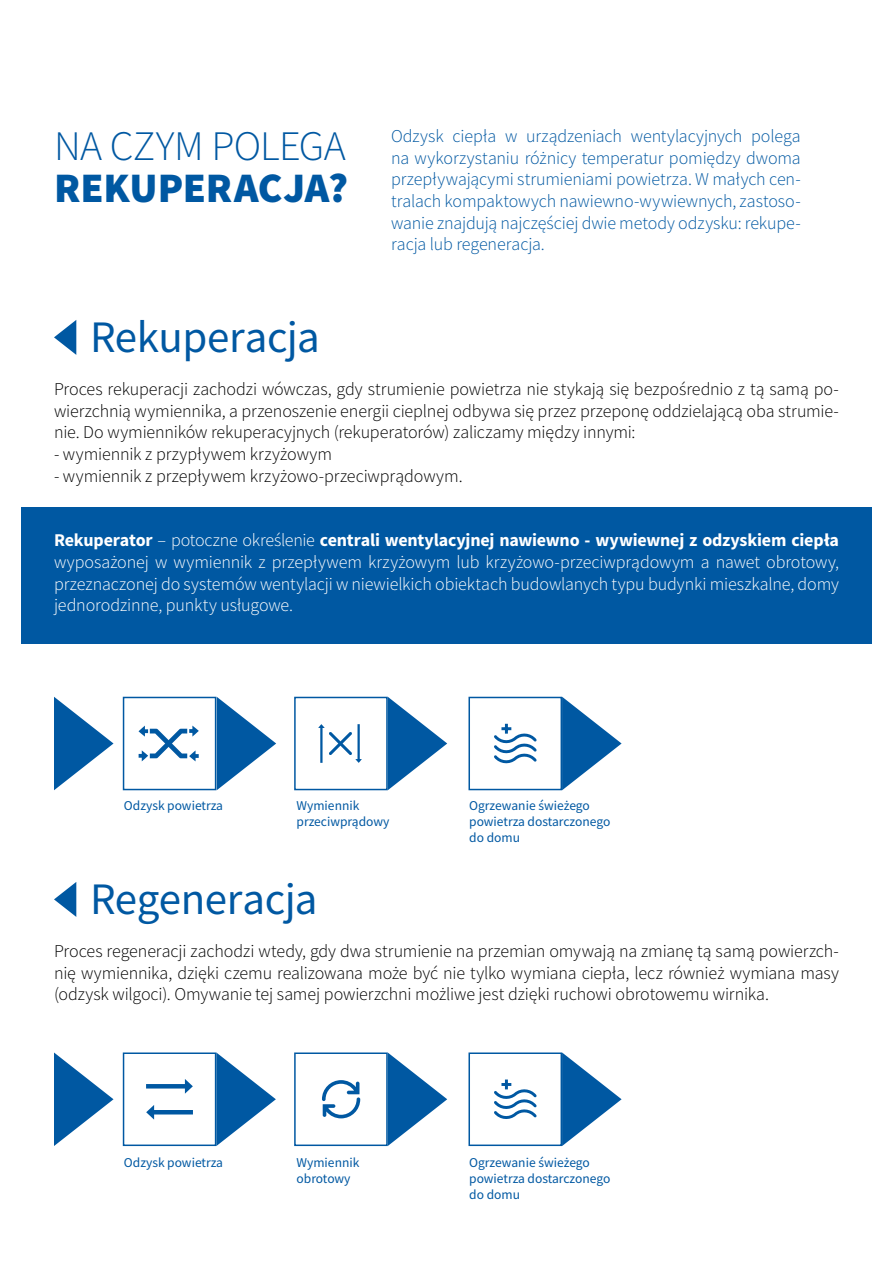
<style>
.page{position:relative;width:893px;height:1263px;background:#fff}
.page>*{position:absolute;margin:0;border:0;box-sizing:border-box;transform-origin:0 0}
.t1{font:45px "Source Sans Pro";letter-spacing:-.01em;color:#0058a2}
.t2{font:300 42px "Source Sans Pro";letter-spacing:-.015em;color:#0058a2}
.t3{font:900 42px "Source Sans Pro";color:#0058a2}
.t4{font:300 18px/21.6px "Source Sans Pro";letter-spacing:-.005em;color:#000;text-align:justify}
.t5{font:300 18px/21.6px "Source Sans Pro";letter-spacing:-.005em;color:#fff;text-align:justify}
.t6{font:300 18px/21.6px "Source Sans Pro";letter-spacing:-.005em;color:#0058a2;text-align:justify}
.t7{font:13.5px/16.2px "Source Sans Pro";color:#0058a2}
.s1{font-weight:700}
</style>
<div class="page">
<div style="left:21px;top:507px;width:851px;height:136px;background:#0058a2"></div>
<div style="left:123px;top:697px;width:93px;height:93px;border:2px solid #0058a2"></div>
<div style="left:294px;top:697px;width:94px;height:93px;border:2px solid #0058a2"></div>
<div style="left:468px;top:697px;width:94px;height:93px;border:2px solid #0058a2"></div>
<svg style="left:318px;top:724px;width:44px;height:39px"></svg>
<svg style="left:217px;top:697px;width:59px;height:93px"></svg>
<svg style="left:54px;top:697px;width:60px;height:93px"></svg>
<svg style="left:388px;top:697px;width:59px;height:93px"></svg>
<svg style="left:562px;top:697px;width:60px;height:93px"></svg>
<svg style="left:139px;top:726px;width:60px;height:35px"></svg>
<svg style="left:494px;top:724px;width:43px;height:40px"></svg>
<div style="left:123px;top:1052px;width:93px;height:94px;border:2px solid #0058a2"></div>
<div style="left:294px;top:1052px;width:94px;height:94px;border:2px solid #0058a2"></div>
<div style="left:468px;top:1052px;width:94px;height:94px;border:2px solid #0058a2"></div>
<svg style="left:54px;top:1052px;width:60px;height:94px"></svg>
<svg style="left:216px;top:1052px;width:60px;height:94px"></svg>
<svg style="left:388px;top:1052px;width:59px;height:94px"></svg>
<svg style="left:562px;top:1052px;width:60px;height:94px"></svg>
<hr style="left:146px;top:1084px;width:41px;height:4px;background:#0058a2">
<svg style="left:185px;top:1079px;width:8px;height:15px"></svg>
<hr style="left:152px;top:1110px;width:41px;height:4px;background:#0058a2">
<svg style="left:146px;top:1105px;width:8px;height:14px"></svg>
<svg style="left:322px;top:1080px;width:38px;height:38px"></svg>
<svg style="left:494px;top:1079px;width:43px;height:40px"></svg>
<svg style="left:54px;top:320px;width:22px;height:35px"></svg>
<svg style="left:54px;top:882px;width:22px;height:35px"></svg>
<h2 class="t2" style="left:54px;top:120px;width:293px">NA CZYM POLEGA</h2>
<h2 class="t3" style="left:54px;top:159px;width:296px">REKUPERACJA?</h2>
<p class="t6" style="left:391px;top:125px;width:411px">Odzysk ciepła w urządzeniach wentylacyjnych polega na wykorzystaniu różnicy temperatur pomiędzy dwoma przepływającymi strumieniami powietrza. W małych cen&shy;tralach kompaktowych nawiewno-wywiewnych, zastoso&shy;wanie znajdują najczęściej dwie metody odzysku: rekupe&shy;racja lub regeneracja.</p>
<h1 class="t1" style="left:90px;top:308px;width:231px">Rekuperacja</h1>
<p class="t4" style="left:54px;top:378px;width:786px">Proces rekuperacji zachodzi wówczas, gdy strumienie powietrza nie stykają się bezpośrednio z tą samą po&shy;wierzchnią wymiennika, a przenoszenie energii cieplnej odbywa się przez przeponę oddzielającą oba strumie&shy;nie. Do wymienników rekuperacyjnych (rekuperatorów) zaliczamy między innymi:</p>
<p class="t4" style="left:54px;top:443px;width:280px">- wymiennik z przypływem krzyżowym</p>
<p class="t4" style="left:54px;top:465px;width:410px">- wymiennik z przepływem krzyżowo-przeciwprądowym.</p>
<p class="t5" style="left:54px;top:530px;width:786px"><span class="s1">Rekuperator</span> – potoczne określenie <span class="s1">centrali wentylacyjnej nawiewno - wywiewnej z odzyskiem ciepła </span>wyposażonej w wymiennik z przepływem krzyżowym lub krzyżowo-przeciwprądowym a nawet obrotowy, przeznaczonej do systemów wentylacji w niewielkich obiektach budowlanych typu budynki mieszkalne, domy jednorodzinne, punkty usługowe.</p>
<p class="t7" style="left:124px;top:797px;width:101px">Odzysk powietrza</p>
<p class="t7" style="left:297px;top:797px;width:95px">Wymiennik przeciwprądowy</p>
<p class="t7" style="left:469px;top:797px;width:143px">Ogrzewanie świeżego powietrza dostarczonego do domu</p>
<h1 class="t1" style="left:90px;top:870px;width:229px">Regeneracja</h1>
<p class="t4" style="left:54px;top:940px;width:786px">Proces regeneracji zachodzi wtedy, gdy dwa strumienie na przemian omywają na zmianę tą samą powierzch&shy;nię wymiennika, dzięki czemu realizowana może być nie tylko wymiana ciepła, lecz również wymiana masy (odzysk wilgoci). Omywanie tej samej powierzchni możliwe jest dzięki ruchowi obrotowemu wirnika.</p>
<p class="t7" style="left:124px;top:1154px;width:101px">Odzysk powietrza</p>
<p class="t7" style="left:297px;top:1154px;width:64px">Wymiennik obrotowy</p>
<p class="t7" style="left:469px;top:1154px;width:143px">Ogrzewanie świeżego powietrza dostarczonego do domu</p>
</div>
